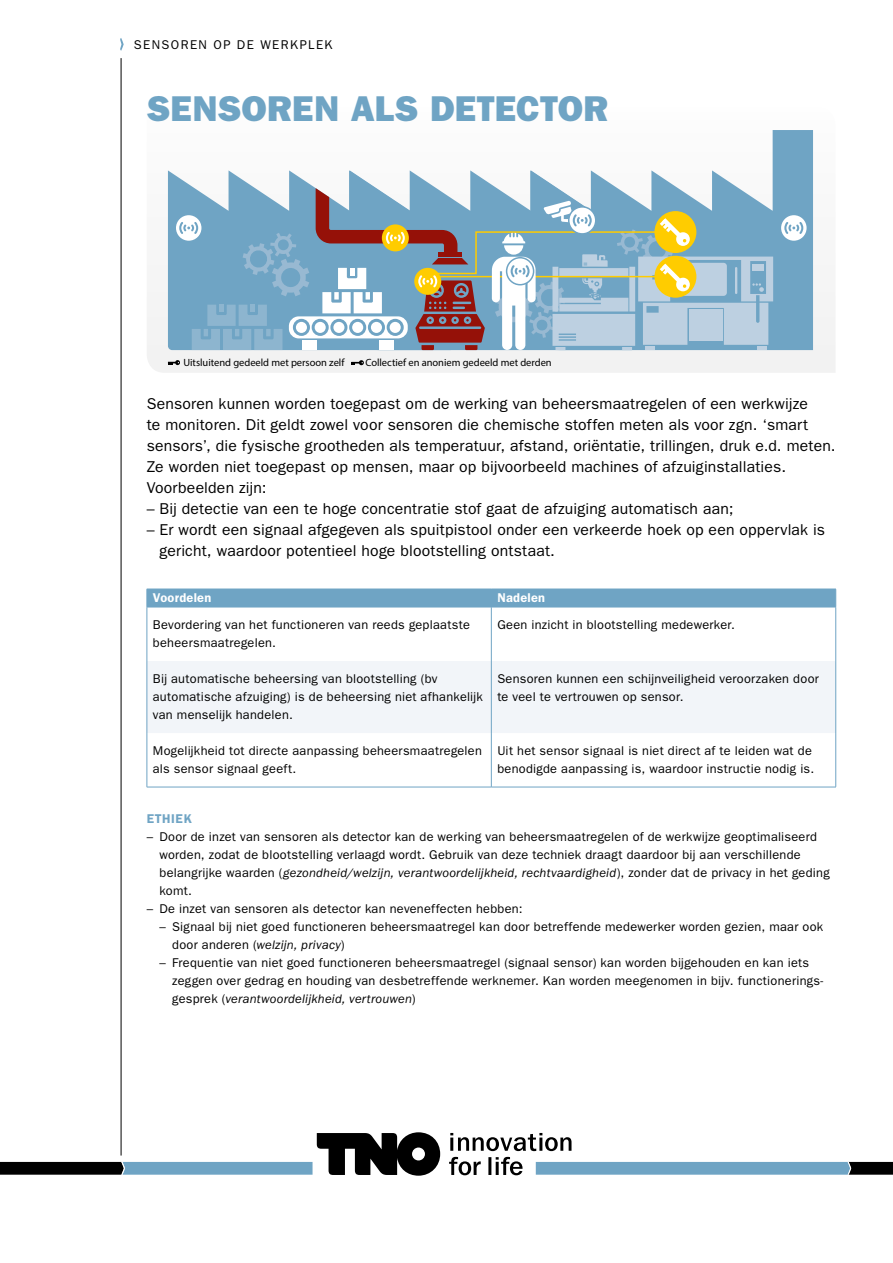
<style>
.page{position:relative;width:893px;height:1263px;background:#fff}
.page>*{position:absolute;margin:0;border:0;box-sizing:border-box;transform-origin:0 0}
.t1{font:36px "ITC Franklin Gothic Std Hvy";letter-spacing:.005em;color:#6fa4c4}
.t2{font:15.75px/21px "ITC Franklin Gothic Std";letter-spacing:.01em;color:#000}
.t3{font:12.75px/18px "ITC Franklin Gothic Std";letter-spacing:.02em;color:#000}
.t4{font:12.75px "ITC Franklin Gothic Std";letter-spacing:.11em;color:#000}
.t5{font:600 12.75px "ITC Franklin Gothic Std";letter-spacing:.02em;color:#fff}
.t6{font:600 12.75px "ITC Franklin Gothic Std";letter-spacing:.045em;color:#6fa4c4}
.t7{font:10.5px "Myriad Pro";color:#000}
.s1{font-style:italic}
</style>
<div class="page">
<hr style="left:121px;top:58px;width:1px;height:1097px;background:#000">
<div style="left:147px;top:133px;width:688px;height:240px;background:#f5f5f5"></div>
<svg style="left:530px;top:130px;width:283px;height:220px"></svg>
<svg style="left:451px;top:170px;width:181px;height:18px"></svg>
<svg style="left:168px;top:170px;width:283px;height:180px"></svg>
<svg style="left:175px;top:214px;width:27px;height:27px"></svg>
<div style="left:174px;top:214px;width:29px;height:28px;border:2px solid #6fa4c4;border-radius:50%"></div>
<svg style="left:351px;top:360px;width:13px;height:5px"></svg>
<svg style="left:168px;top:360px;width:12px;height:5px"></svg>
<div style="left:780px;top:214px;width:27px;height:27px;background:#fff;border-radius:50%"></div>
<div style="left:780px;top:214px;width:28px;height:28px;border:2px solid #6fa4c4;border-radius:50%"></div>
<svg style="left:784px;top:222px;width:19px;height:12px"></svg>
<svg style="left:179px;top:188px;width:594px;height:162px;background:#95b0be"></svg>
<div style="left:148px;top:661px;width:687px;height:72px;background:#f2f5f9"></div>
<hr style="left:147px;top:661px;width:1px;height:72px;background:#6fa4c4">
<hr style="left:491px;top:661px;width:1px;height:72px;background:#6fa4c4">
<hr style="left:835px;top:661px;width:1px;height:72px;background:#6fa4c4">
<hr style="left:147px;top:733px;width:1px;height:54px;background:#6fa4c4">
<hr style="left:491px;top:733px;width:1px;height:54px;background:#6fa4c4">
<hr style="left:835px;top:733px;width:1px;height:54px;background:#6fa4c4">
<hr style="left:147px;top:787px;width:344px;height:1px;background:#6fa4c4">
<hr style="left:491px;top:787px;width:345px;height:1px;background:#6fa4c4">
<div style="left:147px;top:589px;width:689px;height:18px;background:#6fa4c4"></div>
<hr style="left:147px;top:607px;width:344px;height:1px;background:#6fa4c4">
<hr style="left:147px;top:607px;width:1px;height:54px;background:#6fa4c4">
<hr style="left:491px;top:607px;width:345px;height:1px;background:#6fa4c4">
<hr style="left:491px;top:607px;width:1px;height:54px;background:#6fa4c4">
<hr style="left:835px;top:607px;width:1px;height:54px;background:#6fa4c4">
<svg style="left:120px;top:38px;width:4px;height:13px"></svg>
<svg style="left:0;top:1124px;width:893px;height:52px"></svg>
<p class="t4" style="left:134px;top:37px;width:200px">SENSOREN OP DE WERKPLEK</p>
<h1 class="t1" style="left:147px;top:87px;width:463px">SENSOREN ALS DETECTOR</h1>
<p class="t7" style="left:183px;top:356px;width:163px">Uitsluitend gedeeld met persoon zelf</p>
<p class="t7" style="left:365px;top:356px;width:188px">Collectief en anoniem gedeeld met derden</p>
<p class="t2" style="left:147px;top:393px;width:690px">Sensoren kunnen worden toegepast om de werking van beheersmaatregelen of een werkwijze<br>te monitoren. Dit geldt zowel voor sensoren die chemische stoffen meten als voor zgn. ‘smart sensors’, die fysische grootheden als temperatuur, afstand, oriëntatie, trillingen, druk e.d. meten.<br>Ze worden niet toegepast op mensen, maar op bijvoorbeeld machines of afzuiginstallaties.<br>Voorbeelden zijn:</p>
<p class="t2" style="left:147px;top:498px;width:588px">– Bij detectie van een te hoge concentratie stof gaat de afzuiging automatisch aan;</p>
<p class="t2" style="left:159px;top:519px;width:667px;text-indent:-13px">– Er wordt een signaal afgegeven als spuitpistool onder een verkeerde hoek op een oppervlak is gericht, waardoor potentieel hoge blootstelling ontstaat.</p>
<p class="t5" style="left:153px;top:590px;width:60px">Voordelen</p>
<p class="t5" style="left:497px;top:590px;width:49px">Nadelen</p>
<p class="t3" style="left:153px;top:616px;width:318px">Bevordering van het functioneren van reeds geplaatste beheersmaatregelen.</p>
<p class="t3" style="left:497px;top:616px;width:239px">Geen inzicht in blootstelling medewerker.</p>
<p class="t3" style="left:153px;top:670px;width:332px">Bij automatische beheersing van blootstelling (bv automatische afzuiging) is de beheersing niet afhankelijk van menselijk handelen.</p>
<p class="t3" style="left:497px;top:670px;width:323px">Sensoren kunnen een schijnveiligheid veroorzaken door te veel te vertrouwen op sensor.</p>
<p class="t3" style="left:153px;top:742px;width:330px">Mogelijkheid tot directe aanpassing beheersmaatregelen als sensor signaal geeft.</p>
<p class="t3" style="left:497px;top:742px;width:318px">Uit het sensor signaal is niet direct af te leiden wat de benodigde aanpassing is, waardoor instructie nodig is.</p>
<p class="t6" style="left:147px;top:811px;width:47px">ETHIEK</p>
<p class="t3" style="left:159px;top:828px;width:672px;text-indent:-13px">– Door de inzet van sensoren als detector kan de werking van beheersmaatregelen of de werkwijze geoptimaliseerd worden, zodat de blootstelling verlaagd wordt. Gebruik van deze techniek draagt daardoor bij aan verschillende belangrijke waarden (<span class="s1">gezondheid/welzijn, verantwoordelijkheid, rechtvaardigheid</span>), zonder dat de privacy in het geding komt.</p>
<p class="t3" style="left:147px;top:900px;width:377px">– De inzet van sensoren als detector kan neveneffecten hebben:</p>
<p class="t3" style="left:172px;top:918px;width:653px;text-indent:-13px">– Signaal bij niet goed functioneren beheersmaatregel kan door betreffende medewerker worden gezien, maar ook door anderen (<span class="s1">welzijn, privacy</span>)</p>
<p class="t3" style="left:172px;top:954px;width:653px;text-indent:-13px">– Frequentie van niet goed functioneren beheersmaatregel (signaal sensor) kan worden bijgehouden en kan iets zeggen over gedrag en houding van desbetreffende werknemer. Kan worden meegenomen in bijv. functionerings&shy;gesprek (<span class="s1">verantwoordelijkheid, vertrouwen</span>)</p>
</div>
